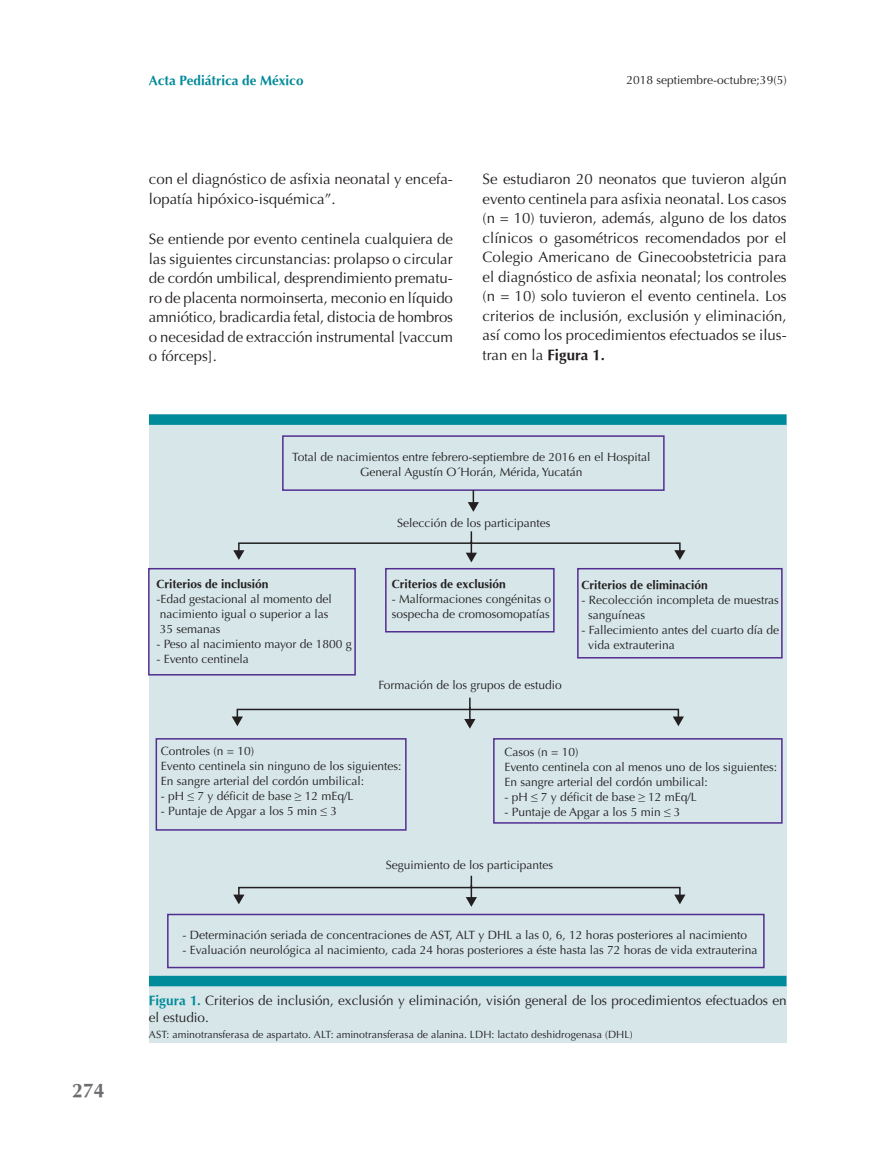
<style>
.page{position:relative;width:893px;height:1149px;background:#fff}
.page>*{position:absolute;margin:0;border:0;box-sizing:border-box;transform-origin:0 0}
.t1{font:700 19.5px "Optima";color:#6c6d70}
.t2{font:15px/19.5px "Optima";color:#231f20;text-align:justify}
.t3{font:13.5px/16.5px "Optima";color:#231f20}
.t4{font:700 13.5px "Optima";color:#008b9a}
.t5{font:12px/15px "Optima";color:#231f20}
.t6{font:700 12px "Optima";color:#231f20}
.t7{font:10.5px "Optima";letter-spacing:.005em;color:#231f20}
.s1{font-weight:700}
.s2{font-weight:700;color:#008b9a}
</style>
<div class="page">
<div style="left:149px;top:414px;width:637px;height:628px;background:#d6e6e9"></div>
<div style="left:282px;top:435px;width:383px;height:55px;border:2px solid #522e92"></div>
<div style="left:149px;top:567px;width:207px;height:108px;border:2px solid #522e92"></div>
<div style="left:385px;top:567px;width:170px;height:65px;border:2px solid #522e92"></div>
<div style="left:577px;top:567px;width:206px;height:91px;border:2px solid #522e92"></div>
<div style="left:156px;top:737px;width:251px;height:93px;border:2px solid #522e92"></div>
<div style="left:493px;top:737px;width:290px;height:86px;border:2px solid #522e92"></div>
<div style="left:167px;top:913px;width:598px;height:54px;border:2px solid #522e92"></div>
<svg style="left:468px;top:490px;width:11px;height:21px"></svg>
<svg style="left:233px;top:531px;width:452px;height:31px"></svg>
<svg style="left:232px;top:697px;width:452px;height:31px"></svg>
<svg style="left:233px;top:875px;width:452px;height:31px"></svg>
<div style="left:149px;top:414px;width:637px;height:11px;background:#008b9a"></div>
<div style="left:149px;top:975px;width:637px;height:10px;background:#008b9a"></div>
<h1 class="t1" style="left:72px;top:1079px;width:34px">274</h1>
<p class="t4" style="left:149px;top:73px;width:156px">Acta Pediátrica de México</p>
<p class="t5" style="left:627px;top:72px;width:162px">2018 septiembre-octubre;39(5)</p>
<p class="t2" style="left:149px;top:169px;width:306px">con el diagnóstico de asfixia neonatal y encefa&shy;lopatía hipóxico-isquémica”.</p>
<p class="t2" style="left:149px;top:229px;width:306px">Se entiende por evento centinela cualquiera de las siguientes circunstancias: prolapso o circular de cordón umbilical, desprendimiento prematu&shy;ro de placenta normoinserta, meconio en líquido amniótico, bradicardia fetal, distocia de hombros o necesidad de extracción instrumental [vaccum o fórceps].</p>
<p class="t2" style="left:483px;top:169px;width:306px">Se estudiaron 20 neonatos que tuvieron algún evento centinela para asfixia neonatal. Los casos (n = 10) tuvieron, además, alguno de los datos clínicos o gasométricos recomendados por el Colegio Americano de Ginecoobstetricia para el diagnóstico de asfixia neonatal; los controles (n = 10) solo tuvieron el evento centinela. Los criterios de inclusión, exclusión y eliminación, así como los procedimientos efectuados se ilus&shy;tran en la <span class="s1">Figura 1.</span></p>
<p class="t5" style="left:292px;top:449px;width:360px;text-align:center">Total de nacimientos entre febrero-septiembre de 2016 en el Hospital<br>General Agustín O´Horán, Mérida, Yucatán</p>
<p class="t5" style="left:397px;top:515px;width:155px">Selección de los participantes</p>
<p class="t6" style="left:156px;top:576px;width:114px">Criterios de inclusión</p>
<p class="t5" style="left:156px;top:591px;width:177px">-Edad gestacional al momento del nacimiento igual o superior a las<br>35 semanas</p>
<p class="t5" style="left:156px;top:636px;width:197px">- Peso al nacimiento mayor de 1800 g</p>
<p class="t5" style="left:156px;top:651px;width:94px">- Evento centinela</p>
<p class="t6" style="left:392px;top:576px;width:116px">Criterios de exclusión</p>
<p class="t5" style="left:392px;top:591px;width:161px">- Malformaciones congénitas o sospecha de cromosomopatías</p>
<p class="t5" style="left:378px;top:677px;width:185px">Formación de los grupos de estudio</p>
<p class="t6" style="left:582px;top:577px;width:128px">Criterios de eliminación</p>
<p class="t5" style="left:588px;top:592px;width:192px;text-indent:-7px">- Recolección incompleta de muestras sanguíneas</p>
<p class="t5" style="left:588px;top:622px;width:192px;text-indent:-7px">- Fallecimiento antes del cuarto día de vida extrauterina</p>
<p class="t5" style="left:161px;top:743px;width:242px">Controles (n = 10)<br>Evento centinela sin ninguno de los siguientes:<br>En sangre arterial del cordón umbilical:</p>
<p class="t5" style="left:161px;top:788px;width:194px">- pH ≤ 7 y déficit de base ≥ 12 mEq/L</p>
<p class="t5" style="left:161px;top:803px;width:178px">- Puntaje de Apgar a los 5 min ≤ 3</p>
<p class="t5" style="left:504px;top:744px;width:274px">Casos (n = 10)<br>Evento centinela con al menos uno de los siguientes:<br>En sangre arterial del cordón umbilical:</p>
<p class="t5" style="left:504px;top:789px;width:194px">- pH ≤ 7 y déficit de base ≥ 12 mEq/L</p>
<p class="t5" style="left:504px;top:804px;width:178px">- Puntaje de Apgar a los 5 min ≤ 3</p>
<p class="t5" style="left:386px;top:857px;width:169px">Seguimiento de los participantes</p>
<p class="t5" style="left:183px;top:926px;width:566px">- Determinación seriada de concentraciones de AST, ALT y DHL a las 0, 6, 12 horas posteriores al nacimiento</p>
<p class="t5" style="left:183px;top:941px;width:576px">- Evaluación neurológica al nacimiento, cada 24 horas posteriores a éste hasta las 72 horas de vida extrauterina</p>
<p class="t3" style="left:149px;top:992px;width:639px"><span class="s2">Figura 1.</span> Criterios de inclusión, exclusión y eliminación, visión general de los procedimientos efectuados en el estudio.</p>
<p class="t7" style="left:149px;top:1027px;width:485px">AST: aminotransferasa de aspartato. ALT: aminotransferasa de alanina. LDH: lactato deshidrogenasa (DHL)</p>
</div>
